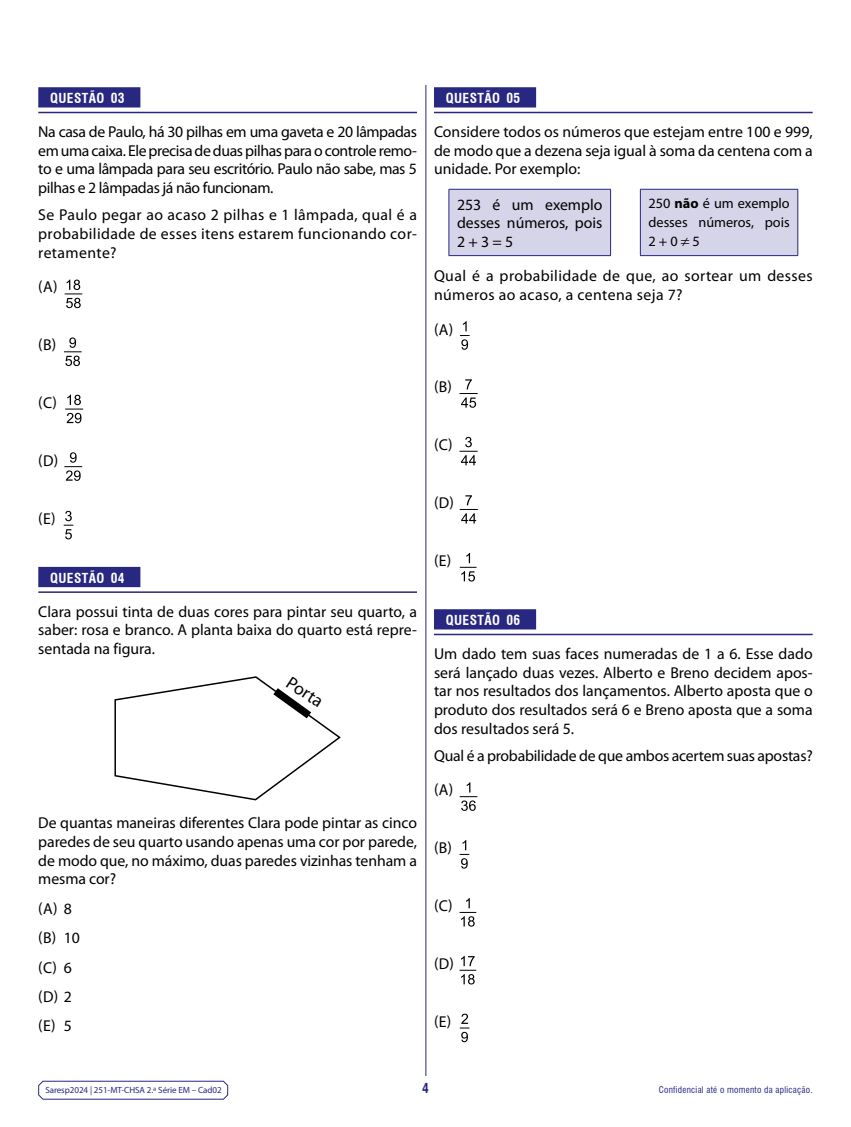
<style>
.page{position:relative;width:851px;height:1127px;background:#fff}
.page>*{position:absolute;margin:0;border:0;box-sizing:border-box;transform-origin:0 0}
.t1{font:18px "Myriad Pro";color:#000}
.t2{font:15.75px/18.8px "Myriad Pro";color:#000;text-align:justify}
.t3{font:15.75px/18.8px "Myriad Pro";letter-spacing:.025em;color:#000}
.t4{font:14.25px/18.8px "Myriad Pro";color:#000;text-align:justify}
.t5{font:700 condensed 13.5px "Swiss 721 BT";letter-spacing:.03em;color:#fff}
.t6{font:700 condensed 13.5px "Swiss 721 BT";color:#282781}
.t7{font:9px "Myriad Pro";letter-spacing:-.005em;color:#282781}
.t8{font:condensed 9px "Swiss 721 BT";letter-spacing:.03em;color:#282781}
.s1{font-weight:700}
</style>
<div class="page">
<svg style="left:38px;top:1080px;width:190px;height:20px"></svg>
<hr style="left:425px;top:85px;width:1px;height:991px;background:#282781">
<div style="left:434px;top:87px;width:102px;height:20px;background:#282781"></div>
<hr style="left:434px;top:112px;width:378px;height:1px;background:#282781">
<div style="left:434px;top:609px;width:102px;height:20px;background:#282781"></div>
<hr style="left:434px;top:634px;width:378px;height:1px;background:#282781">
<svg style="left:449px;top:190px;width:348px;height:65px;background:#d9d7e9"></svg>
<hr style="left:448px;top:189px;width:163px;height:1px;background:#282781">
<hr style="left:448px;top:190px;width:1px;height:65px;background:#282781">
<hr style="left:610px;top:190px;width:1px;height:65px;background:#282781">
<hr style="left:448px;top:255px;width:163px;height:1px;background:#282781">
<hr style="left:640px;top:189px;width:158px;height:1px;background:#282781">
<hr style="left:640px;top:190px;width:1px;height:65px;background:#282781">
<hr style="left:797px;top:190px;width:1px;height:65px;background:#282781">
<hr style="left:640px;top:255px;width:158px;height:1px;background:#282781">
<svg style="left:460px;top:321px;width:9px;height:29px"></svg>
<svg style="left:459px;top:379px;width:18px;height:29px"></svg>
<svg style="left:459px;top:437px;width:18px;height:28px"></svg>
<svg style="left:459px;top:495px;width:18px;height:28px"></svg>
<svg style="left:459px;top:553px;width:17px;height:28px"></svg>
<svg style="left:459px;top:782px;width:18px;height:29px"></svg>
<svg style="left:459px;top:840px;width:10px;height:28px"></svg>
<svg style="left:459px;top:898px;width:17px;height:28px"></svg>
<svg style="left:459px;top:956px;width:17px;height:28px"></svg>
<svg style="left:459px;top:1013px;width:10px;height:29px"></svg>
<div style="left:38px;top:87px;width:102px;height:20px;background:#282781"></div>
<hr style="left:38px;top:112px;width:379px;height:1px;background:#282781">
<div style="left:38px;top:567px;width:102px;height:20px;background:#282781"></div>
<hr style="left:38px;top:591px;width:379px;height:2px;background:#282781">
<svg style="left:114px;top:676px;width:227px;height:124px"></svg>
<svg style="left:65px;top:280px;width:17px;height:28px"></svg>
<svg style="left:64px;top:337px;width:18px;height:29px"></svg>
<svg style="left:65px;top:395px;width:18px;height:28px"></svg>
<svg style="left:64px;top:452px;width:18px;height:29px"></svg>
<svg style="left:64px;top:511px;width:9px;height:28px"></svg>
<p class="t5" style="left:50px;top:90px;width:76px">QUESTÃO 03</p>
<p class="t2" style="left:38px;top:122px;width:380px">Na casa de Paulo, há 30 pilhas em uma gaveta e 20 lâmpadas em uma caixa. Ele precisa de duas pilhas para o controle remo&shy;to e uma lâmpada para seu escritório. Paulo não sabe, mas 5 pilhas e 2 lâmpadas já não funcionam.</p>
<p class="t2" style="left:38px;top:205px;width:380px">Se Paulo pegar ao acaso 2 pilhas e 1 lâmpada, qual é a probabilidade de esses itens estarem funcionando cor&shy;retamente?</p>
<p class="t2" style="left:38px;top:277px;width:21px">(A)</p>
<p class="t2" style="left:38px;top:335px;width:20px">(B)</p>
<p class="t2" style="left:38px;top:393px;width:20px">(C)</p>
<p class="t2" style="left:38px;top:451px;width:22px">(D)</p>
<p class="t2" style="left:38px;top:509px;width:19px">(E)</p>
<p class="t5" style="left:50px;top:569px;width:76px">QUESTÃO 04</p>
<p class="t2" style="left:38px;top:602px;width:380px">Clara possui tinta de duas cores para pintar seu quarto, a saber: rosa e branco. A planta baixa do quarto está repre&shy;sentada na figura.</p>
<p class="t1" style="left:294px;top:671px;width:41px;rotate:33deg">Porta</p>
<p class="t2" style="left:38px;top:813px;width:380px">De quantas maneiras diferentes Clara pode pintar as cinco paredes de seu quarto usando apenas uma cor por parede, de modo que, no máximo, duas paredes vizinhas tenham a mesma cor?</p>
<p class="t2" style="left:38px;top:893px;width:43px;line-height:29.4px;text-align:left">(A) 8 (B) 10 (C) 6 (D) 2 (E) 5</p>
<p class="t5" style="left:446px;top:90px;width:76px">QUESTÃO 05</p>
<p class="t2" style="left:434px;top:122px;width:380px">Considere todos os números que estejam entre 100 e 999, de modo que a dezena seja igual à soma da centena com a unidade. Por exemplo:</p>
<p class="t2" style="left:457px;top:195px;width:147px">253 é um exemplo desses números, pois 2 + 3 = 5</p>
<p class="t4" style="left:648px;top:194px;width:143px">250 <span class="s1">não</span> é um exemplo desses números, pois 2 + 0 ≠ 5</p>
<p class="t3" style="left:434px;top:267px;width:380px">Qual é a probabilidade de que, ao sortear um desses números ao acaso, a centena seja 7?</p>
<p class="t2" style="left:434px;top:320px;width:21px">(A)</p>
<p class="t2" style="left:434px;top:377px;width:20px">(B)</p>
<p class="t2" style="left:434px;top:435px;width:20px">(C)</p>
<p class="t2" style="left:434px;top:493px;width:22px">(D)</p>
<p class="t2" style="left:434px;top:551px;width:19px">(E)</p>
<p class="t5" style="left:446px;top:612px;width:76px">QUESTÃO 06</p>
<p class="t2" style="left:434px;top:644px;width:380px">Um dado tem suas faces numeradas de 1 a 6. Esse dado será lançado duas vezes. Alberto e Breno decidem apos&shy;tar nos resultados dos lançamentos. Alberto aposta que o produto dos resultados será 6 e Breno aposta que a soma dos resultados será 5.</p>
<p class="t2" style="left:434px;top:738px;width:380px;line-height:34.2px">Qual é a probabilidade de que ambos acertem suas apostas? (A)</p>
<p class="t2" style="left:434px;top:838px;width:20px">(B)</p>
<p class="t2" style="left:434px;top:896px;width:20px">(C)</p>
<p class="t2" style="left:434px;top:954px;width:22px">(D)</p>
<p class="t2" style="left:434px;top:1012px;width:19px">(E)</p>
<p class="t7" style="left:45px;top:1084px;width:178px">Saresp2024 | 251-MT-CHSA 2.ª Série EM – Cad02</p>
<p class="t6" style="left:422px;top:1079px;width:8px">4</p>
<p class="t8" style="left:658px;top:1084px;width:155px">Confidencial até o momento da aplicação.</p>
</div>
